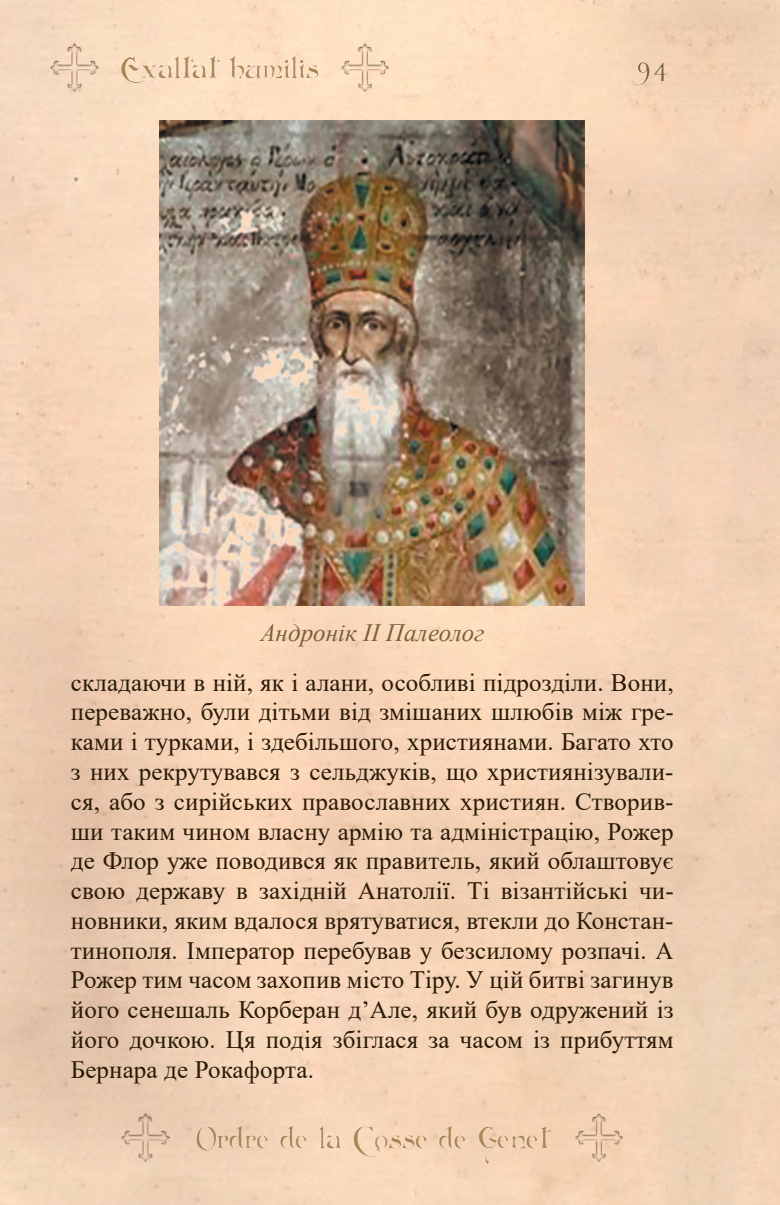
<style>
.page{position:relative;width:780px;height:1205px;background:#fff}
.page>*{position:absolute;margin:0;border:0;box-sizing:border-box;transform-origin:0 0}
.t1{font:35px "Acquest Script";color:#78603b}
.t2{font:30px "Arlekino";color:#ab8755}
.t3{font:25px/29.8px "Times New Roman";letter-spacing:.005em;color:#2a1b08;text-align:justify}
.t4{font:italic 25px "Times New Roman";color:#78603b}
</style>
<div class="page">
<div style="left:101px;top:6px;width:272px;height:97px;background:#fce0c2"></div>
<div style="left:599px;top:6px;width:146px;height:110px;background:#f3d2b4"></div>
<div style="left:51px;top:1117px;width:622px;height:78px;background:#f4d4b7"></div>
<img style="left:574px;top:1113px;width:50px;height:49px">
<img style="left:120px;top:1113px;width:50px;height:49px">
<img style="left:50px;top:43px;width:49px;height:49px">
<img style="left:341px;top:43px;width:49px;height:49px">
<img style="left:159px;top:120px;width:426px;height:486px">
<p class="t2" style="left:120px;top:50px;width:200px">Exaltat humilis</p>
<h1 class="t1" style="left:638px;top:45px;width:31px">94</h1>
<p class="t4" style="left:260px;top:615px;width:225px">Андронік ІІ Палеолог</p>
<p class="t3" style="left:71px;top:667px;width:604px">складаючи в ній, як і алани, особливі підрозділи. Вони, переважно, були дітьми від змішаних шлюбів між гре&shy;ками і турками, і здебільшого, християнами. Багато хто з них рекрутувався з сельджуків, що християнізували&shy;ся, або з сирійських православних християн. Створив&shy;ши таким чином власну армію та адміністрацію, Рожер де Флор уже поводився як правитель, який облаштовує свою державу в західній Анатолії. Ті візантійські чи&shy;новники, яким вдалося врятуватися, втекли до Констан&shy;тинополя. Імператор перебував у безсилому розпачі. А Рожер тим часом захопив місто Тіру. У цій битві загинув його сенешаль Корберан д’Але, який був одружений із його дочкою. Ця подія збіглася за часом із прибуттям Бернара де Рокафорта.</p>
<p class="t2" style="left:196px;top:1120px;width:354px">Ordre de la Cosse de Genet</p>
</div>
